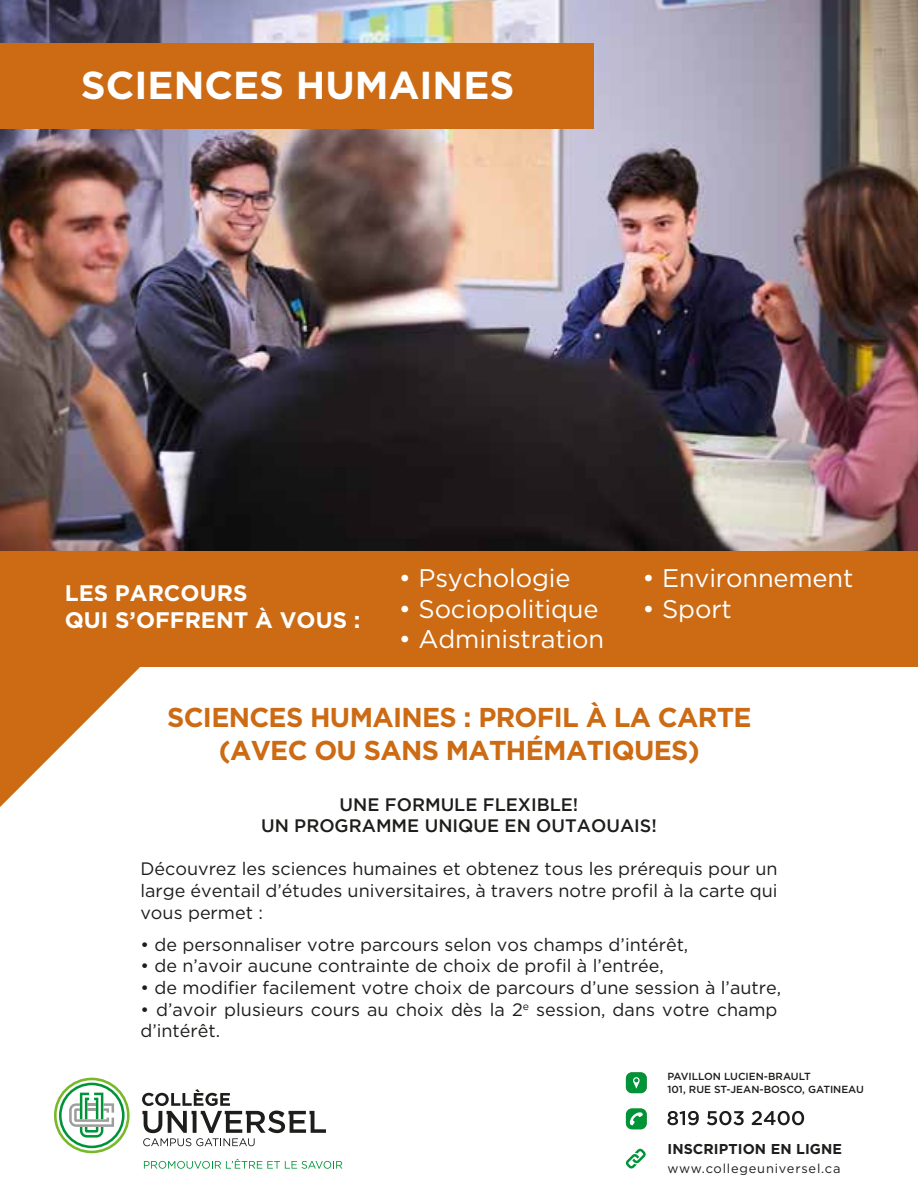
<style>
.page{position:relative;width:918px;height:1188px;background:#fff}
.page>*{position:absolute;margin:0;border:0;box-sizing:border-box;transform-origin:0 0}
.t1{font:700 39px "Gotham";color:#fff}
.t2{font:700 27.3px/32.7px "Gotham";letter-spacing:-.025em;color:#cc6b14;text-align:center}
.t3{font:25.5px "Gotham";letter-spacing:-.005em;color:#fff}
.t4{font:700 22.5px/27px "Gotham";color:#fff}
.t5{font:18px/21.6px "Gotham";color:#1d1d1b;text-align:justify}
.t6{font:500 18px/21.6px "Gotham";color:#1d1d1b;text-align:center}
.t7{font:700 14.25px "Gotham";letter-spacing:.005em;color:#1d1d1b}
.t8{font:12.9px "Gotham";letter-spacing:.06em;color:#1d1d1b}
.t9{font:500 10.35px/12.3px "Gotham";color:#1d1d1b}
</style>
<div class="page">
<img style="left:0;top:0;width:918px;height:551px">
<div style="left:0;top:43px;width:594px;height:85px;background:#cc6b14"></div>
<svg style="left:0;top:667px;width:140px;height:140px;fill:#cc6b14"></svg>
<div style="left:0;top:551px;width:918px;height:116px;background:#cc6b14"></div>
<svg style="left:142px;top:1089px;width:184px;height:57px"></svg>
<svg style="left:144px;top:1159px;width:198px;height:10px"></svg>
<svg style="left:54px;top:1078px;width:76px;height:75px"></svg>
<div style="left:626px;top:1072px;width:21px;height:21px;background:#009439;border-radius:6px"></div>
<svg style="left:633px;top:1077px;width:7px;height:12px"></svg>
<div style="left:626px;top:1108px;width:21px;height:21px;background:#009439;border-radius:6px"></div>
<svg style="left:630px;top:1112px;width:13px;height:13px"></svg>
<svg style="left:667px;top:1111px;width:32px;height:14px"></svg>
<svg style="left:707px;top:1111px;width:37px;height:14px"></svg>
<svg style="left:752px;top:1111px;width:52px;height:14px"></svg>
<svg style="left:626px;top:1148px;width:20px;height:21px"></svg>
<h1 class="t1" style="left:81px;top:60px;width:435px">SCIENCES HUMAINES</h1>
<p class="t4" style="left:65px;top:580px;width:297px">LES PARCOURS<br>QUI S’OFFRENT À VOUS :</p>
<h3 class="t3" style="left:399px;top:564px;width:173px">• Psychologie</h3>
<h3 class="t3" style="left:399px;top:594px;width:201px">• Sociopolitique</h3>
<h3 class="t3" style="left:399px;top:625px;width:207px">• Administration</h3>
<h3 class="t3" style="left:643px;top:564px;width:212px">• Environnement</h3>
<h3 class="t3" style="left:643px;top:594px;width:91px">• Sport</h3>
<h2 class="t2" style="left:167px;top:701px;width:586px">SCIENCES HUMAINES : PROFIL À LA CARTE (AVEC OU SANS MATHÉMATIQUES)</h2>
<p class="t6" style="left:261px;top:793px;width:397px">UNE FORMULE FLEXIBLE!<br>UN PROGRAMME UNIQUE EN OUTAOUAIS!</p>
<p class="t5" style="left:140px;top:858px;width:639px">Découvrez les sciences humaines et obtenez tous les prérequis pour un large éventail d’études universitaires, à travers notre profil à la carte qui vous permet :</p>
<p class="t5" style="left:140px;top:933px;width:549px">• de personnaliser votre parcours selon vos champs d’intérêt,</p>
<p class="t5" style="left:140px;top:955px;width:525px">• de n’avoir aucune contrainte de choix de profil à l’entrée,</p>
<p class="t5" style="left:140px;top:976px;width:642px">• de modifier facilement votre choix de parcours d’une session à l’autre,</p>
<p class="t5" style="left:140px;top:998px;width:639px">• d’avoir plusieurs cours au choix dès la 2<sup>e</sup> session, dans votre champ d’intérêt.</p>
<p class="t9" style="left:667px;top:1070px;width:198px">PAVILLON LUCIEN-BRAULT<br>101, RUE ST-JEAN-BOSCO, GATINEAU</p>
<p class="t7" style="left:667px;top:1140px;width:176px">INSCRIPTION EN LIGNE</p>
<p class="t8" style="left:667px;top:1161px;width:175px">www.collegeuniversel.ca</p>
</div>
